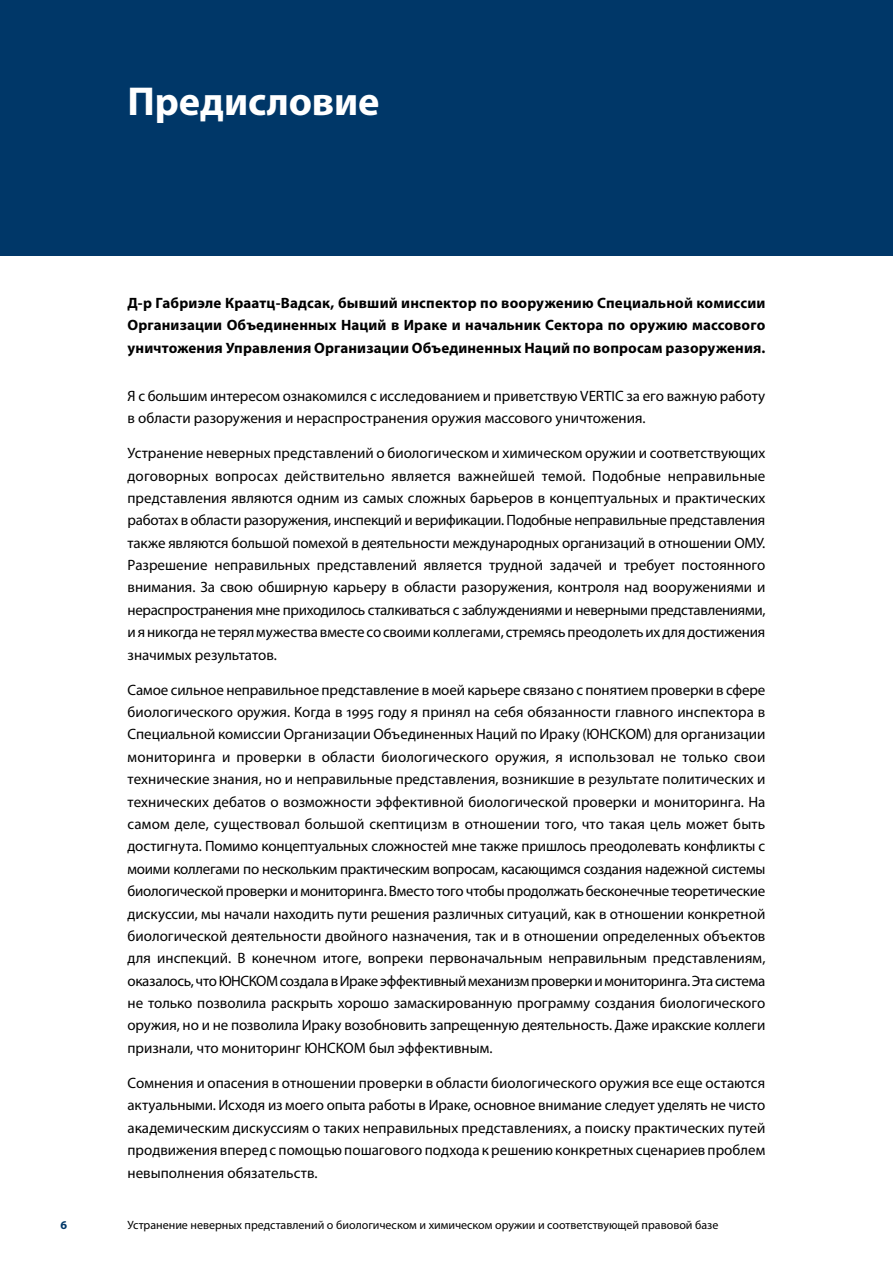
<style>
.page{position:relative;width:893px;height:1263px;background:#fff}
.page>*{position:absolute;margin:0;border:0;box-sizing:border-box;transform-origin:0 0}
.t1{font:700 40.5px "Myriad Pro";letter-spacing:-.005em;color:#fff}
.t2{font:15px/22.4px "Myriad Pro";color:#000;text-align:justify}
.t3{font:700 15px/22.4px "Myriad Pro";letter-spacing:.01em;color:#000;text-align:justify}
.t4{font:12px "Myriad Pro";color:#000}
.t5{font:700 12px "Myriad Pro";color:#003768}
</style>
<div class="page">
<div style="left:0;top:0;width:893px;height:255px;background:#003768"></div>
<h1 class="t1" style="left:128px;top:75px;width:253px">Предисловие</h1>
<p class="t3" style="left:128px;top:291px;width:639px">Д-р Габриэле Краатц-Вадсак, бывший инспектор по вооружению Специальной комиссии Организации Объединенных Наций в Ираке и начальник Сектора по оружию массового уничтожения Управления Организации Объединенных Наций по вопросам разоружения.</p>
<p class="t2" style="left:128px;top:384px;width:639px">Я с большим интересом ознакомился с исследованием и приветствую VERTIC за его важную работу в области разоружения и нераспространения оружия массового уничтожения.</p>
<p class="t2" style="left:128px;top:442px;width:639px">Устранение неверных представлений о биологическом и химическом оружии и соответствующих договорных вопросах действительно является важнейшей темой. Подобные неправильные представления являются одним из самых сложных барьеров в концептуальных и практических работах в области разоружения, инспекций и верификации. Подобные неправильные представления также являются большой помехой в деятельности международных организаций в отношении ОМУ.<br>Разрешение неправильных представлений является трудной задачей и требует постоянного внимания. За свою обширную карьеру в области разоружения, контроля над вооружениями и нераспространения мне приходилось сталкиваться с заблуждениями и неверными представлениями, и я никогда не терял мужества вместе со своими коллегами, стремясь преодолеть их для достижения значимых результатов.</p>
<p class="t2" style="left:128px;top:678px;width:639px">Самое сильное неправильное представление в моей карьере связано с понятием проверки в сфере биологического оружия. Когда в 1995 году я принял на себя обязанности главного инспектора в Специальной комиссии Организации Объединенных Наций по Ираку (ЮНСКОМ) для организации мониторинга и проверки в области биологического оружия, я использовал не только свои технические знания, но и неправильные представления, возникшие в результате политических и технических дебатов о возможности эффективной биологической проверки и мониторинга. На самом деле, существовал большой скептицизм в отношении того, что такая цель может быть достигнута. Помимо концептуальных сложностей мне также пришлось преодолевать конфликты с моими коллегами по нескольким практическим вопросам, касающимся создания надежной системы биологической проверки и мониторинга. Вместо того чтобы продолжать бесконечные теоретические дискуссии, мы начали находить пути решения различных ситуаций, как в отношении конкретной биологической деятельности двойного назначения, так и в отношении определенных объектов для инспекций. В конечном итоге, вопреки первоначальным неправильным представлениям, оказалось, что ЮНСКОМ создала в Ираке эффективный механизм проверки и мониторинга. Эта система не только позволила раскрыть хорошо замаскированную программу создания биологического оружия, но и не позволила Ираку возобновить запрещенную деятельность. Даже иракские коллеги признали, что мониторинг ЮНСКОМ был эффективным.</p>
<p class="t2" style="left:128px;top:1071px;width:639px">Сомнения и опасения в отношении проверки в области биологического оружия все еще остаются актуальными. Исходя из моего опыта работы в Ираке, основное внимание следует уделять не чисто академическим дискуссиям о таких неправильных представлениях, а поиску практических путей продвижения вперед с помощью пошагового подхода к решению конкретных сценариев проблем невыполнения обязательств.</p>
<p class="t5" style="left:60px;top:1217px;width:8px">6</p>
<p class="t4" style="left:128px;top:1218px;width:592px">Устранение неверных представлений о биологическом и химическом оружии и соответствующей правовой базе</p>
</div>
